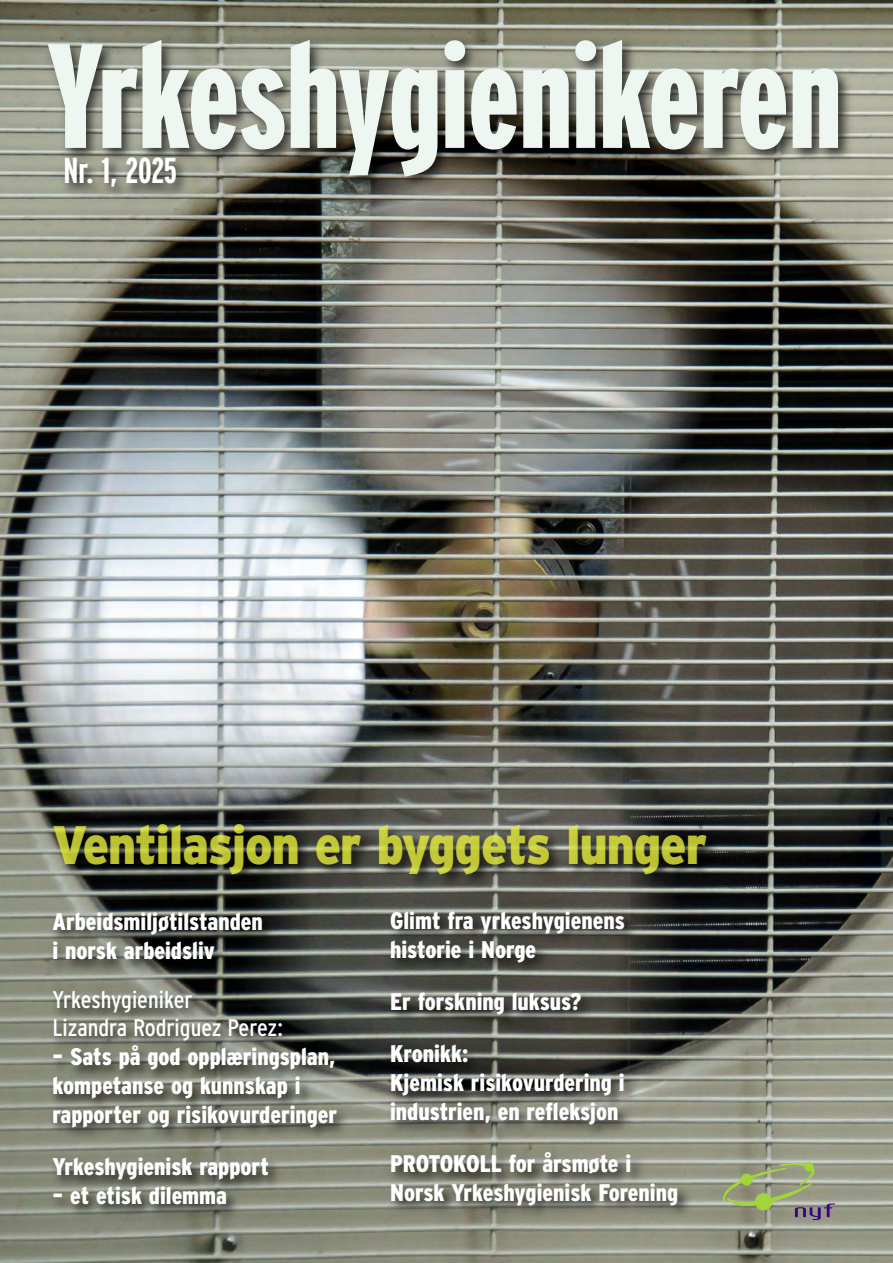
<style>
.page{position:relative;width:893px;height:1263px;background:#fff}
.page>*{position:absolute;margin:0;border:0;box-sizing:border-box;transform-origin:0 0}
.t1{font:900 extra-condensed 148.2px "Interstate";color:#edf6f1}
.t2{font:900 54px "Interstate";letter-spacing:-.03em;color:rgb(231 239 60/.8);scale:.9 1}
.t3{font:700 extra-condensed 36px "Interstate";letter-spacing:-.01em;color:#fff}
.t4{font:900 condensed 24px/28.8px "Interstate";color:#fff}
.t5{font:condensed 24px "Interstate";color:#fff}
</style>
<div class="page">
<img style="left:0;top:0;width:893px;height:1263px">
<svg style="left:723px;top:1162px;width:111px;height:58px"></svg>
<img style="left:0;top:14px;width:893px;height:202px">
<img style="left:40px;top:816px;width:772px;height:134px">
<img style="left:47px;top:105px;width:256px;height:142px">
<img style="left:33px;top:902px;width:336px;height:361px">
<img style="left:369px;top:901px;width:346px;height:362px">
<p class="t1" style="left:47px;top:41px;width:796px">Yrkeshygienikeren</p>
<p class="t3" style="left:64px;top:157px;width:115px">Nr. 1, 2025</p>
<p class="t2" style="left:52px;top:824px;width:729px">Ventilasjon er byggets lunger</p>
<p class="t4" style="left:53px;top:909px;width:212px">Arbeidsmiljøtilstanden</p>
<p class="t4" style="left:53px;top:938px;width:164px">i norsk arbeidsliv</p>
<p class="t5" style="left:53px;top:990px;width:142px">Yrkeshygieniker</p>
<p class="t5" style="left:53px;top:1019px;width:232px">Lizandra Rodriguez Perez:</p>
<p class="t4" style="left:53px;top:1044px;width:286px">– Sats på god opplæringsplan, kompetanse og kunnskap i rapporter og risikovurderinger</p>
<p class="t4" style="left:53px;top:1154px;width:218px">Yrkeshygienisk rapport</p>
<p class="t4" style="left:53px;top:1183px;width:176px">– et etisk dilemma</p>
<p class="t4" style="left:390px;top:908px;width:236px">Glimt fra yrkeshygienens historie i Norge</p>
<p class="t4" style="left:390px;top:989px;width:193px">Er forskning luksus?</p>
<p class="t4" style="left:390px;top:1041px;width:80px">Kronikk:</p>
<p class="t4" style="left:390px;top:1070px;width:236px">Kjemisk risikovurdering i industrien, en refleksjon</p>
<p class="t4" style="left:390px;top:1151px;width:290px">PROTOKOLL for årsmøte i<br>Norsk Yrkeshygienisk Forening</p>
</div>
